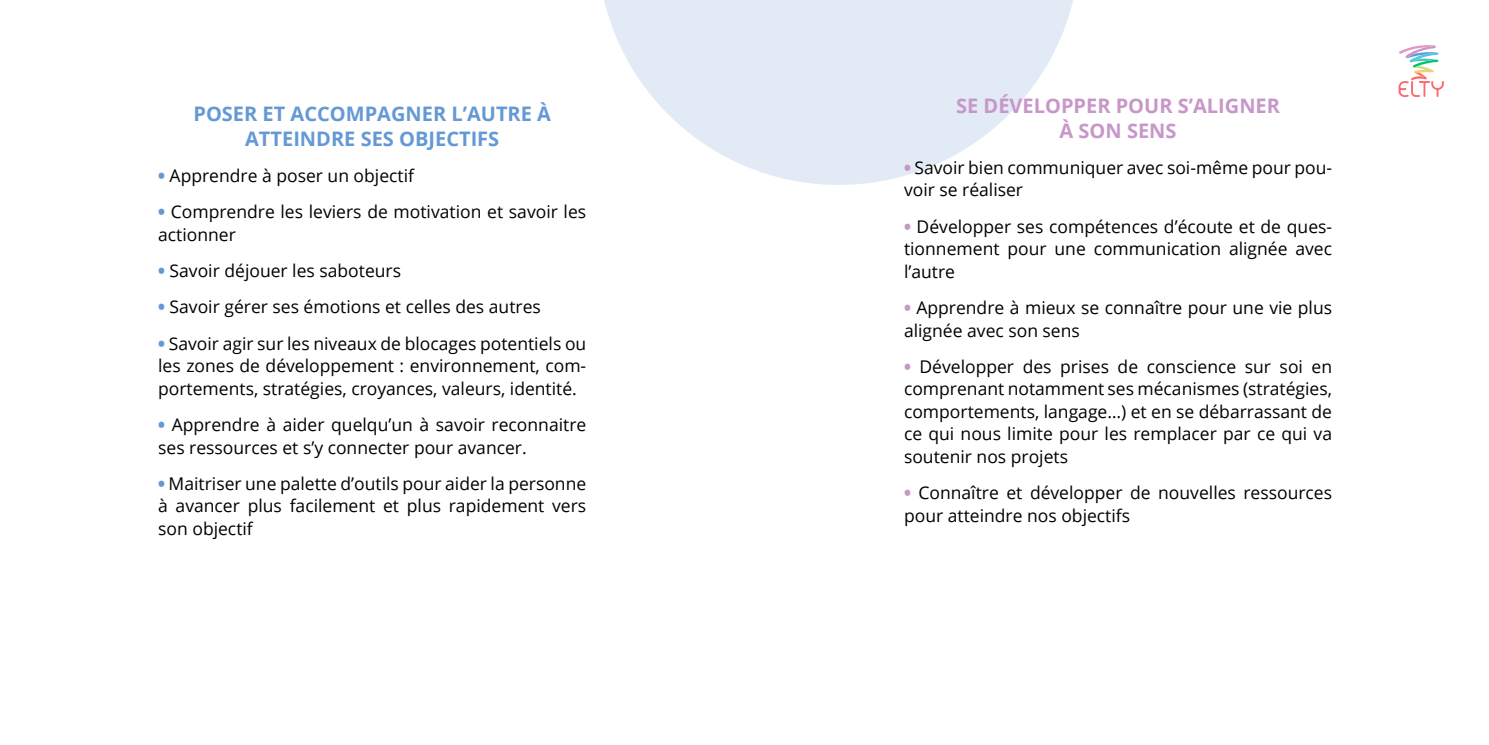
<style>
.page{position:relative;width:1489px;height:745px;background:#fff}
.page>*{position:absolute;margin:0;border:0;box-sizing:border-box;transform-origin:0 0}
.t1{font:700 20px/25px "Open Sans";color:#6499d5;text-align:center}
.t2{font:700 20px/25px "Open Sans";color:#c797c9;text-align:center}
.t3{font:17.5px/22.5px "Open Sans";color:#000}
.s1{font-weight:800;color:#6499d5}
.s2{font-weight:800;color:#c797c9}
</style>
<div class="page">
<svg style="left:1398px;top:45px;width:45px;height:52px"></svg>
<svg style="left:604px;top:0;width:469px;height:185px;fill:#e2eaf5"></svg>
<p class="t1" style="left:193px;top:100px;width:359px">POSER ET ACCOMPAGNER L’AUTRE À<br>ATTEINDRE SES OBJECTIFS</p>
<p class="t3" style="left:158px;top:164px;width:257px"><span class="s1">•</span> Apprendre à poser un objectif</p>
<p class="t3" style="left:158px;top:200px;width:429px"><span class="s1">•</span> Comprendre les leviers de motivation et savoir les actionner</p>
<p class="t3" style="left:158px;top:259px;width:244px"><span class="s1">•</span> Savoir déjouer les saboteurs</p>
<p class="t3" style="left:158px;top:295px;width:384px"><span class="s1">•</span> Savoir gérer ses émotions et celles des autres</p>
<p class="t3" style="left:158px;top:331px;width:429px;text-align:justify"><span class="s1">•</span> Savoir agir sur les niveaux de blocages potentiels ou les zones de développement : environnement, com&shy;portements, stratégies, croyances, valeurs, identité.</p>
<p class="t3" style="left:158px;top:412px;width:429px"><span class="s1">•</span> Apprendre à aider quelqu’un à savoir reconnaitre ses ressources et s’y connecter pour avancer.</p>
<p class="t3" style="left:158px;top:471px;width:429px;text-align:justify"><span class="s1">•</span> Maitriser une palette d’outils pour aider la personne à avancer plus facilement et plus rapidement vers son objectif</p>
<p class="t2" style="left:956px;top:92px;width:325px">SE DÉVELOPPER POUR S’ALIGNER<br>À SON SENS</p>
<p class="t3" style="left:904px;top:156px;width:429px"><span class="s2">•</span> Savoir bien communiquer avec soi-même pour pou&shy;voir se réaliser</p>
<p class="t3" style="left:904px;top:214px;width:429px;text-align:justify"><span class="s2">•</span> Développer ses compétences d’écoute et de ques&shy;tionnement pour une communication alignée avec l’autre</p>
<p class="t3" style="left:904px;top:296px;width:429px"><span class="s2">•</span> Apprendre à mieux se connaître pour une vie plus alignée avec son sens</p>
<p class="t3" style="left:904px;top:354px;width:429px;text-align:justify"><span class="s2">•</span> Développer des prises de conscience sur soi en comprenant notamment ses mécanismes (stratégies, comportements, langage…) et en se débarrassant de ce qui nous limite pour les remplacer par ce qui va soutenir nos projets</p>
<p class="t3" style="left:904px;top:481px;width:429px"><span class="s2">•</span> Connaître et développer de nouvelles ressources pour atteindre nos objectifs</p>
</div>
